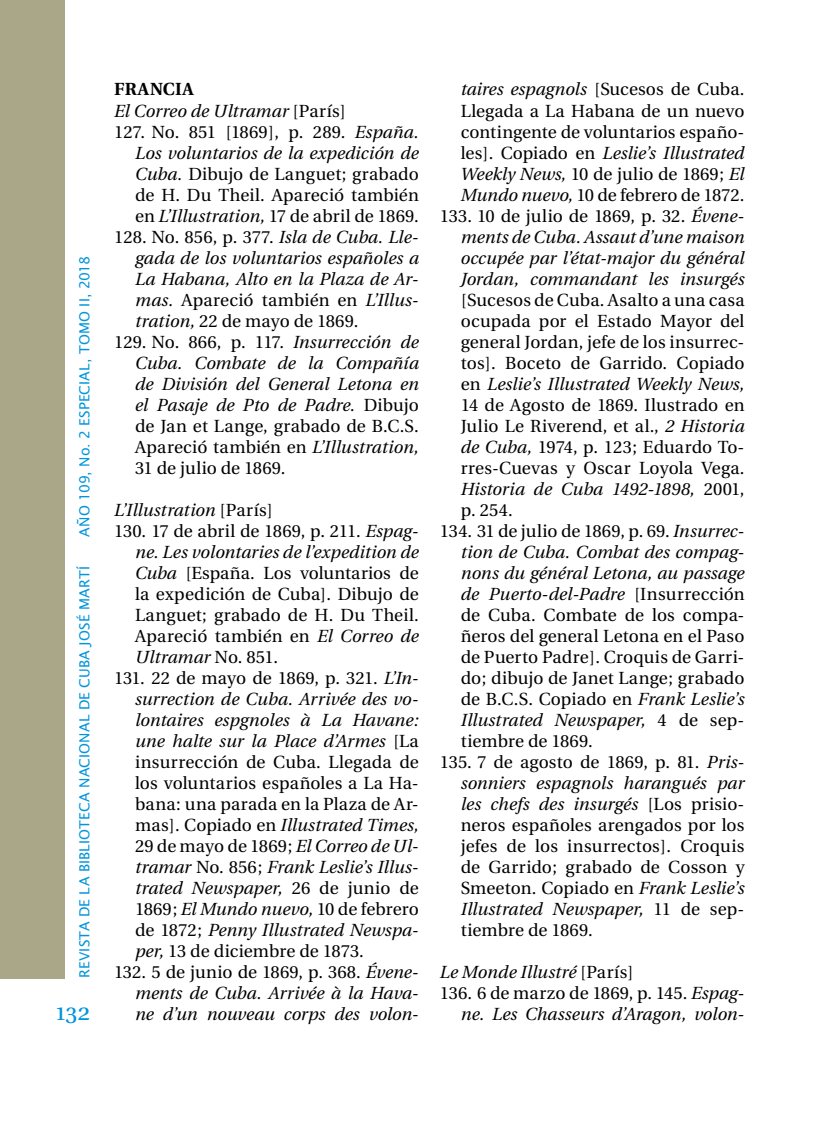
<style>
.page{position:relative;width:819px;height:1132px;background:#fff}
.page>*{position:absolute;margin:0;border:0;box-sizing:border-box;transform-origin:0 0}
.t1{font:24.5px "Utopia Regular SC";color:#0095db}
.t2{font:17.5px "Utopia";letter-spacing:.005em;color:#000}
.t3{font:italic 17.5px/21px "Utopia";letter-spacing:.005em;color:#000;text-align:right}
.t4{font:700 17.5px "Utopia";letter-spacing:.03em;color:#000}
.t5{font:14px "Lucida Sans";letter-spacing:.015em;color:#0095db}
.s1{font-style:normal}
.s2{font-style:italic}
</style>
<div class="page">
<div style="left:0;top:0;width:64px;height:977px;background:#aaa789"></div>
<p class="t5" style="left:77px;top:536px;width:282px;rotate:-90deg">AÑO 109, No. 2 ESPECIAL, TOMO II, 2018</p>
<p class="t5" style="left:77px;top:977px;width:413px;rotate:-90deg">REVISTA DE LA BIBLIOTECA NACIONAL DE CUBA JOSÉ MARTÍ</p>
<h1 class="t1" style="left:56px;top:998px;width:35px">132</h1>
<p class="t4" style="left:114px;top:79px;width:81px">FRANCIA</p>
<p class="t3" style="left:114px;top:100px;width:233px">El Correo de Ultramar <span class="s1">[París]</span></p>
<p class="t2" style="left:114px;top:122px;width:306px">127. No. 851 [1869], p. 289. <span class="s2">España.</span></p>
<p class="t3" style="left:135px;top:142px;width:285px">Los voluntarios de la expedición de</p>
<p class="t2" style="left:135px;top:164px;width:285px"><span class="s2">Cuba.</span> Dibujo de Languet; grabado</p>
<p class="t2" style="left:135px;top:185px;width:285px">de H. Du Theil. Apareció también</p>
<p class="t2" style="left:135px;top:206px;width:285px">en <span class="s2">L’Illustration,</span> 17 de abril de 1869.</p>
<p class="t2" style="left:114px;top:227px;width:306px">128. No. 856, p. 377. <span class="s2">Isla de Cuba. Lle-</span></p>
<p class="t3" style="left:135px;top:247px;width:285px">gada de los voluntarios españoles a</p>
<p class="t3" style="left:135px;top:268px;width:285px">La Habana, Alto en la Plaza de Ar-</p>
<p class="t2" style="left:135px;top:290px;width:285px"><span class="s2">mas.</span> Apareció también en <span class="s2">L’Illus-</span></p>
<p class="t2" style="left:135px;top:311px;width:225px"><span class="s2">tration,</span> 22 de mayo de 1869.</p>
<p class="t2" style="left:114px;top:332px;width:306px">129. No. 866, p. 117. <span class="s2">Insurrección de</span></p>
<p class="t3" style="left:135px;top:352px;width:285px">Cuba. Combate de la Compañía</p>
<p class="t3" style="left:135px;top:373px;width:285px">de División del General Letona en</p>
<p class="t3" style="left:135px;top:394px;width:285px">el Pasaje de Pto de Padre. <span class="s1">Dibujo</span></p>
<p class="t2" style="left:135px;top:416px;width:285px">de Jan et Lange, grabado de B.C.S.</p>
<p class="t2" style="left:135px;top:437px;width:285px">Apareció también en <span class="s2">L’Illustration,</span></p>
<p class="t2" style="left:135px;top:458px;width:152px">31 de julio de 1869.</p>
<p class="t3" style="left:114px;top:499px;width:160px">L’Illustration <span class="s1">[París]</span></p>
<p class="t2" style="left:114px;top:521px;width:306px">130. 17 de abril de 1869, p. 211. <span class="s2">Espag-</span></p>
<p class="t3" style="left:135px;top:541px;width:285px">ne. Les volontaries de l’expedition de</p>
<p class="t2" style="left:135px;top:563px;width:285px"><span class="s2">Cuba</span> [España. Los voluntarios de</p>
<p class="t2" style="left:135px;top:584px;width:285px">la expedición de Cuba]. Dibujo de</p>
<p class="t2" style="left:135px;top:605px;width:285px">Languet; grabado de H. Du Theil.</p>
<p class="t2" style="left:135px;top:626px;width:285px">Apareció también en <span class="s2">El Correo de</span></p>
<p class="t3" style="left:135px;top:646px;width:144px">Ultramar <span class="s1">No. 851.</span></p>
<p class="t2" style="left:114px;top:668px;width:306px">131. 22 de mayo de 1869, p. 321. <span class="s2">L’In-</span></p>
<p class="t3" style="left:135px;top:688px;width:285px">surrection de Cuba. Arrivée des vo-</p>
<p class="t3" style="left:135px;top:709px;width:285px">lontaires espgnoles à La Havane:</p>
<p class="t3" style="left:135px;top:730px;width:285px">une halte sur la Place d’Armes <span class="s1">[La</span></p>
<p class="t2" style="left:135px;top:752px;width:285px">insurrección de Cuba. Llegada de</p>
<p class="t2" style="left:135px;top:773px;width:285px">los voluntarios españoles a La Ha-</p>
<p class="t2" style="left:135px;top:794px;width:285px">bana: una parada en la Plaza de Ar-</p>
<p class="t3" style="left:135px;top:814px;width:285px"><span class="s1">mas]. Copiado en</span> Illustrated Times,</p>
<p class="t2" style="left:135px;top:836px;width:285px">29 de mayo de 1869; <span class="s2">El Correo de Ul-</span></p>
<p class="t3" style="left:135px;top:856px;width:285px">tramar <span class="s1">No. 856;</span> Frank Leslie’s Illus-</p>
<p class="t3" style="left:135px;top:877px;width:285px">trated Newspaper, <span class="s1">26 de junio de</span></p>
<p class="t2" style="left:135px;top:899px;width:285px">1869; <span class="s2">El Mundo nuevo,</span> 10 de febrero</p>
<p class="t3" style="left:135px;top:919px;width:285px"><span class="s1">de 1872;</span> Penny Illustrated Newspa-</p>
<p class="t2" style="left:135px;top:941px;width:230px"><span class="s2">per,</span> 13 de diciembre de 1873.</p>
<p class="t2" style="left:114px;top:962px;width:306px">132. 5 de junio de 1869, p. 368. <span class="s2">Évene-</span></p>
<p class="t3" style="left:135px;top:982px;width:285px">ments de Cuba. Arrivée à la Hava-</p>
<p class="t3" style="left:135px;top:1003px;width:285px">ne d’un nouveau corps des volon-</p>
<p class="t3" style="left:440px;top:79px;width:306px">taires espagnols <span class="s1">[Sucesos de Cuba.<br>Llegada a La Habana de un nuevo contingente de voluntarios españo&shy;les]. Copiado en</span> Leslie’s Illustrated Weekly News, <span class="s1">10 de julio de 1869;</span> El Mundo nuevo, <span class="s1">10 de febrero de 1872.<br>133. 10 de julio de 1869, p. 32.</span> Évene&shy;ments de Cuba. Assaut d’une maison occupée par l’état-major du général Jordan, commandant les insurgés</p>
<p class="t2" style="left:461px;top:290px;width:285px">[Sucesos de Cuba. Asalto a una casa</p>
<p class="t2" style="left:461px;top:311px;width:285px">ocupada por el Estado Mayor del</p>
<p class="t2" style="left:461px;top:332px;width:285px">general Jordan, jefe de los insurrec-</p>
<p class="t2" style="left:461px;top:353px;width:285px">tos]. Boceto de Garrido. Copiado</p>
<p class="t3" style="left:461px;top:373px;width:285px"><span class="s1">en</span> Leslie’s Illustrated Weekly News,</p>
<p class="t2" style="left:461px;top:395px;width:285px">14 de Agosto de 1869. Ilustrado en</p>
<p class="t2" style="left:461px;top:416px;width:285px">Julio Le Riverend, et al., <span class="s2">2 Historia</span></p>
<p class="t2" style="left:461px;top:437px;width:285px"><span class="s2">de Cuba,</span> 1974, p. 123; Eduardo To-</p>
<p class="t2" style="left:461px;top:458px;width:285px">rres-Cuevas y Oscar Loyola Vega.</p>
<p class="t3" style="left:461px;top:478px;width:285px">Historia de Cuba 1492-1898, <span class="s1">2001,</span></p>
<p class="t2" style="left:461px;top:500px;width:53px">p. 254.</p>
<p class="t2" style="left:440px;top:521px;width:306px">134. 31 de julio de 1869, p. 69. <span class="s2">Insurrec-</span></p>
<p class="t3" style="left:461px;top:541px;width:285px">tion de Cuba. Combat des compag-</p>
<p class="t3" style="left:461px;top:562px;width:285px">nons du général Letona, au passage</p>
<p class="t3" style="left:461px;top:583px;width:285px">de Puerto-del-Padre <span class="s1">[Insurrección</span></p>
<p class="t2" style="left:461px;top:605px;width:285px">de Cuba. Combate de los compa-</p>
<p class="t2" style="left:461px;top:626px;width:285px">ñeros del general Letona en el Paso</p>
<p class="t2" style="left:461px;top:647px;width:285px">de Puerto Padre]. Croquis de Garri-</p>
<p class="t2" style="left:461px;top:668px;width:285px">do; dibujo de Janet Lange; grabado</p>
<p class="t2" style="left:461px;top:689px;width:285px">de B.C.S. Copiado en <span class="s2">Frank Leslie’s</span></p>
<p class="t3" style="left:461px;top:709px;width:285px">Illustrated Newspaper, <span class="s1">4 de sep-</span></p>
<p class="t2" style="left:460px;top:731px;width:133px">tiembre de 1869.</p>
<p class="t2" style="left:440px;top:752px;width:306px">135. 7 de agosto de 1869, p. 81. <span class="s2">Pris-</span></p>
<p class="t3" style="left:460px;top:772px;width:285px">sonniers espagnols harangués par</p>
<p class="t3" style="left:460px;top:793px;width:285px">les chefs des insurgés <span class="s1">[Los prisio-</span></p>
<p class="t2" style="left:460px;top:815px;width:285px">neros españoles arengados por los</p>
<p class="t2" style="left:460px;top:836px;width:285px">jefes de los insurrectos]. Croquis</p>
<p class="t2" style="left:460px;top:857px;width:285px">de Garrido; grabado de Cosson y</p>
<p class="t2" style="left:460px;top:878px;width:285px">Smeeton. Copiado en <span class="s2">Frank Leslie’s</span></p>
<p class="t3" style="left:460px;top:898px;width:285px">Illustrated Newspaper, <span class="s1">11 de sep-</span></p>
<p class="t2" style="left:460px;top:920px;width:133px">tiembre de 1869.</p>
<p class="t3" style="left:440px;top:961px;width:195px">Le Monde Illustré <span class="s1">[París]</span></p>
<p class="t2" style="left:440px;top:983px;width:306px">136. 6 de marzo de 1869, p. 145. <span class="s2">Espag-</span></p>
<p class="t3" style="left:460px;top:1003px;width:285px">ne. Les Chasseurs d’Aragon, volon-</p>
</div>
